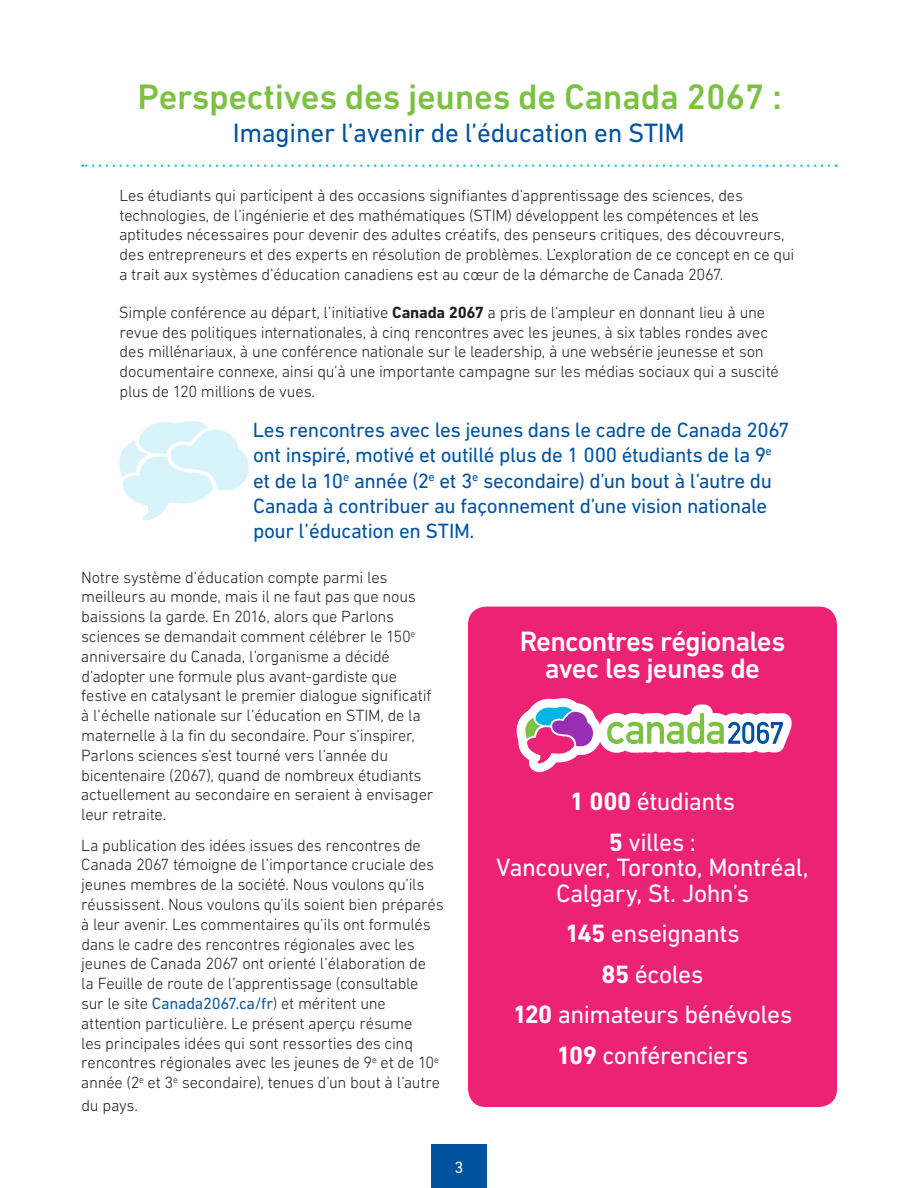
<style>
.page{position:relative;width:918px;height:1188px;background:#fff}
.page>*{position:absolute;margin:0;border:0;box-sizing:border-box;transform-origin:0 0}
.t1{font:500 36px "DIN Next W1 G";letter-spacing:-.01em;color:#7bc142}
.Body_Copy{font:500 28.5px/27px "DIN Next W1 G";letter-spacing:-.025em;color:#fff;text-align:center}
.t2{font:27px "DIN Next W1 G";letter-spacing:-.01em;color:#0153a0}
.Body_Copy-2{font:25.5px/25.5px "DIN Next W1 G";letter-spacing:-.02em;color:#fff;text-align:center}
.Body_Copy-3{font:21px/25.2px "DIN Next W1 G";letter-spacing:-.02em;color:#0153a0}
.Body_Copy-4{font:300 16.5px/19.8px "DIN Next W1 G";letter-spacing:-.015em;color:#231f20}
.t3{font:16.5px "DIN Next W1 G";color:#fff}
.s1{font-weight:700}
.s2{font-weight:400;color:#175d9e}
</style>
<div class="page">
<div style="left:431px;top:1145px;width:56px;height:43px;background:#0153a0"></div>
<svg style="left:119px;top:421px;width:130px;height:100px"></svg>
<div style="left:468px;top:607px;width:369px;height:500px;background:#ec2275;border-radius:18px"></div>
<svg style="left:516px;top:698px;width:276px;height:75px"></svg>
<svg style="left:82px;top:165px;width:747px;height:2px"></svg>
<p class="t1" style="left:138px;top:76px;width:646px">Perspectives des jeunes de Canada 2067 :</p>
<p class="t2" style="left:233px;top:117px;width:454px">Imaginer l’avenir de l’éducation en STIM</p>
<p class="Body_Copy-4" style="left:119px;top:185px;width:677px">Les étudiants qui participent à des occasions signifiantes d’apprentissage des sciences, des technologies, de l’ingénierie et des mathématiques (STIM) développent les compétences et les aptitudes nécessaires pour devenir des adultes créatifs, des penseurs critiques, des découvreurs, des entrepreneurs et des experts en résolution de problèmes. L’exploration de ce concept en ce qui a trait aux systèmes d’éducation canadiens est au cœur de la démarche de Canada 2067.</p>
<p class="Body_Copy-4" style="left:119px;top:302px;width:661px">Simple conférence au départ, l’initiative <span class="s1">Canada 2067</span> a pris de l’ampleur en donnant lieu à une revue des politiques internationales, à cinq rencontres avec les jeunes, à six tables rondes avec des millénariaux, à une conférence nationale sur le leadership, à une websérie jeunesse et son documentaire connexe, ainsi qu’à une importante campagne sur les médias sociaux qui a suscité plus de 120 millions de vues.</p>
<p class="Body_Copy-3" style="left:253px;top:417px;width:538px">Les rencontres avec les jeunes dans le cadre de Canada 2067 ont inspiré, motivé et outillé plus de 1 000 étudiants de la 9<sup>e </sup>et de la 10<sup>e</sup> année (2<sup>e</sup> et 3<sup>e</sup> secondaire) d’un bout à l’autre du Canada à contribuer au façonnement d’une vision nationale pour l’éducation en STIM.</p>
<p class="Body_Copy-4" style="left:81px;top:567px;width:354px">Notre système d’éducation compte parmi les meilleurs au monde, mais il ne faut pas que nous baissions la garde. En 2016, alors que Parlons sciences se demandait comment célébrer le 150<sup>e </sup>anniversaire du Canada, l’organisme a décidé d’adopter une formule plus avant-gardiste que festive en catalysant le premier dialogue significatif à l’échelle nationale sur l’éducation en STIM, de la maternelle à la fin du secondaire. Pour s’inspirer, Parlons sciences s’est tourné vers l’année du bicentenaire (2067), quand de nombreux étudiants actuellement au secondaire en seraient à envisager leur retraite.</p>
<p class="Body_Copy-4" style="left:81px;top:835px;width:364px">La publication des idées issues des rencontres de Canada 2067 témoigne de l’importance cruciale des jeunes membres de la société. Nous voulons qu’ils réussissent. Nous voulons qu’ils soient bien préparés à leur avenir. Les commentaires qu’ils ont formulés dans le cadre des rencontres régionales avec les jeunes de Canada 2067 ont orienté l’élaboration de<br>la Feuille de route de l’apprentissage (consultable sur le site <span class="s2">Canada2067.ca/fr</span>) et méritent une attention particulière. Le présent aperçu résume<br>les principales idées qui sont ressorties des cinq rencontres régionales avec les jeunes de 9<sup>e</sup> et de 10<sup>e </sup>année (2<sup>e</sup> et 3<sup>e</sup> secondaire), tenues d’un bout à l’autre</p>
<p class="Body_Copy-4" style="left:81px;top:1095px;width:58px">du pays.</p>
<p class="Body_Copy" style="left:520px;top:628px;width:267px">Rencontres régionales avec les jeunes de</p>
<p class="Body_Copy-2" style="left:570px;top:789px;width:167px"><span class="s1">1 000</span> étudiants</p>
<p class="Body_Copy-2" style="left:496px;top:829px;width:314px"><span class="s1">5</span> villes :<br>Vancouver, Toronto, Montréal,<br>Calgary, St. John’s</p>
<p class="Body_Copy-2" style="left:565px;top:921px;width:176px"><span class="s1">145</span> enseignants</p>
<p class="Body_Copy-2" style="left:602px;top:961px;width:103px"><span class="s1">85</span> écoles</p>
<p class="Body_Copy-2" style="left:513px;top:1002px;width:281px"><span class="s1">120</span> animateurs bénévoles</p>
<p class="Body_Copy-2" style="left:557px;top:1042px;width:193px"><span class="s1">109</span> conférenciers</p>
<p class="t3" style="left:455px;top:1158px;width:10px">3</p>
</div>
